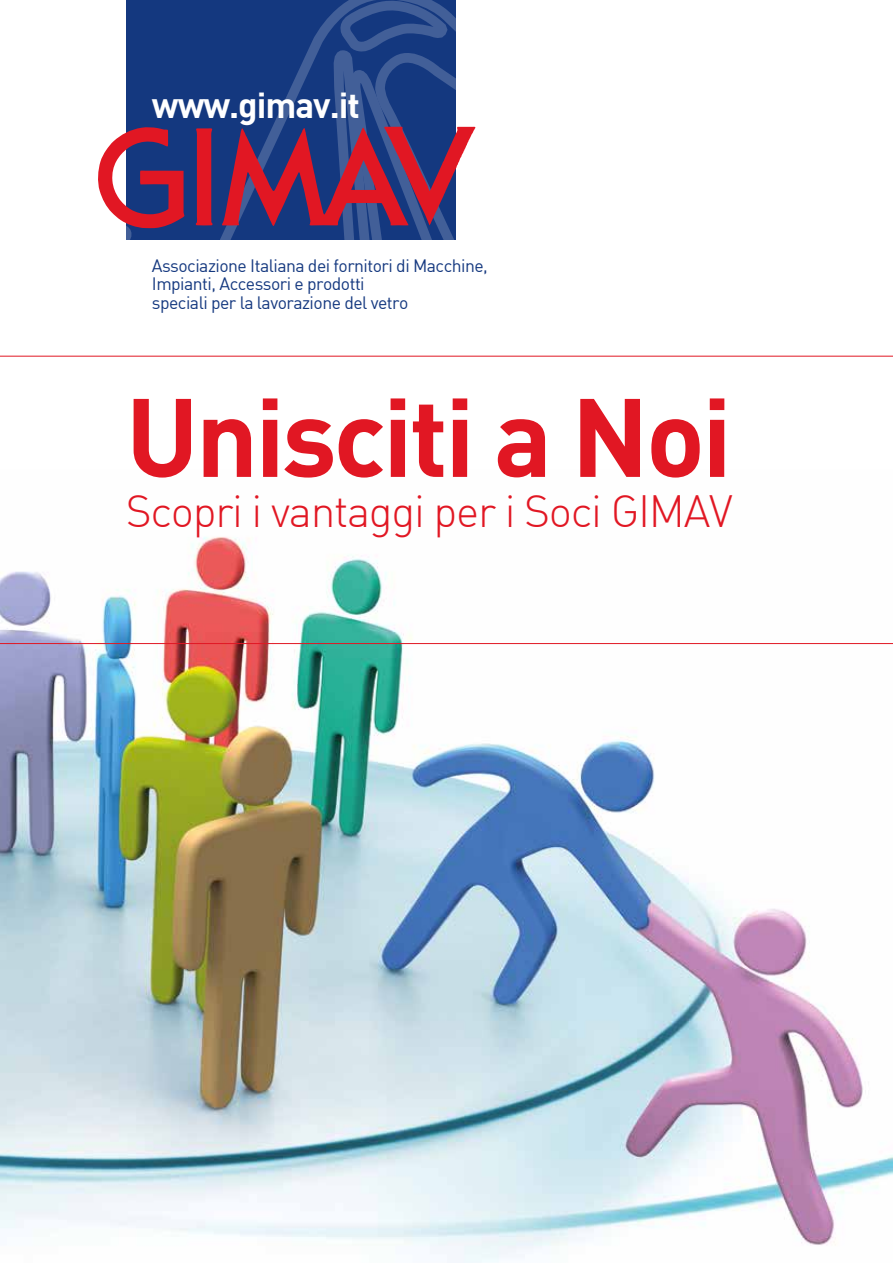
<style>
.page{position:relative;width:893px;height:1263px;background:#fff}
.page>*{position:absolute;margin:0;border:0;box-sizing:border-box;transform-origin:0 0}
.t1{font:109.5px "DIN Bold";letter-spacing:-.03em;color:#e11723}
.t2{font:44.25px "DIN Light Alternate";letter-spacing:-.03em;color:#e11723}
.t3{font:35.4px "DIN Bold";letter-spacing:-.03em;color:#fff}
.t4{font:17.55px/18.1px "DIN";letter-spacing:-.03em;color:#14387f}
</style>
<div class="page">
<img style="left:0;top:537px;width:893px;height:726px">
<svg style="left:98px;top:0;width:377px;height:240px;background:#544d81"></svg>
<hr style="left:0;top:356px;width:893px;height:1px;background:#e11723">
<hr style="left:0;top:643px;width:893px;height:1px;background:#e11723">
<h3 class="t3" style="left:152px;top:82px;width:209px">www.gimav.it</h3>
<p class="t4" style="left:152px;top:257px;width:337px">Associazione Italiana dei fornitori di Macchine,<br>Impianti, Accessori e prodotti<br>speciali per la lavorazione del vetro</p>
<h1 class="t1" style="left:126px;top:366px;width:608px">Unisciti a Noi</h1>
<h2 class="t2" style="left:126px;top:484px;width:608px">Scopri i vantaggi per i Soci GIMAV</h2>
</div>
